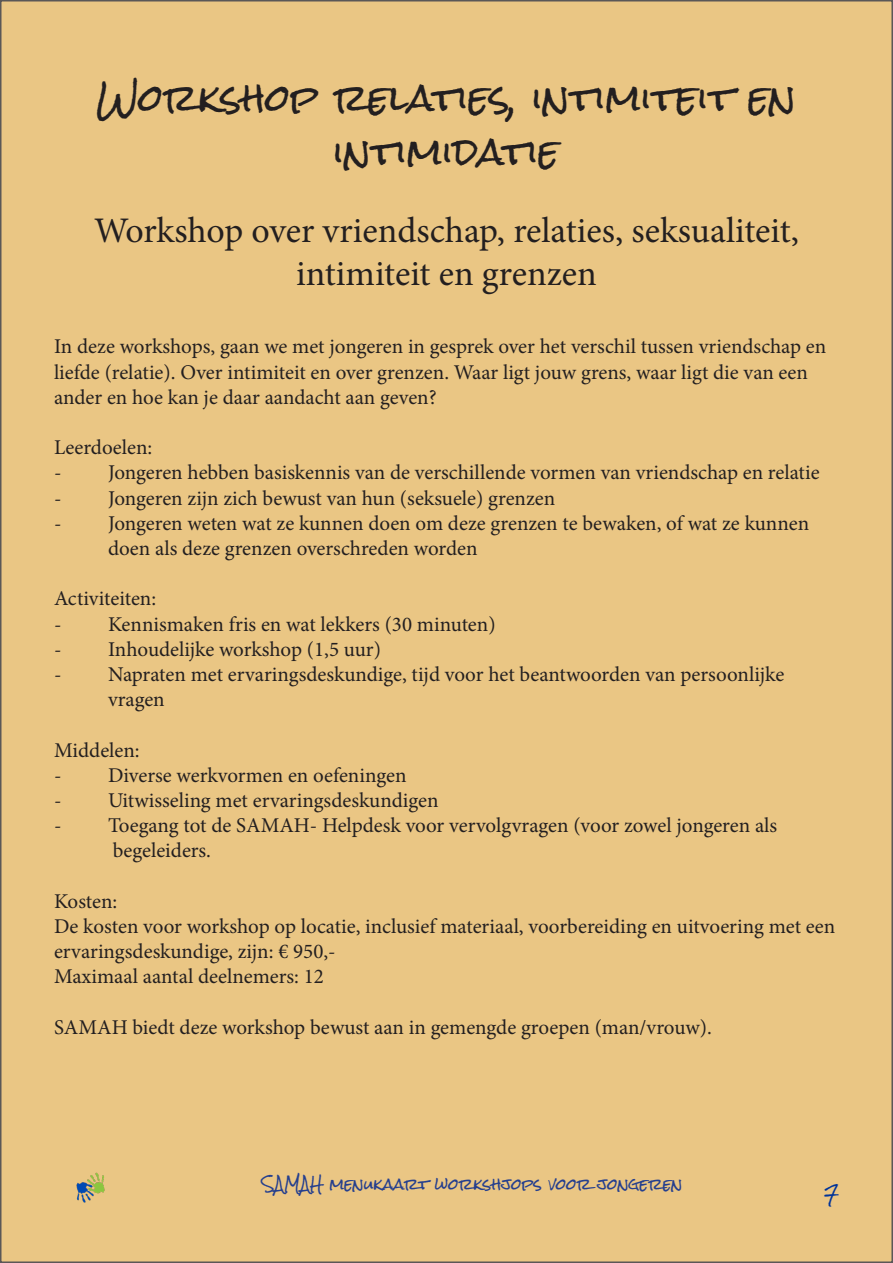
<style>
.page{position:relative;width:893px;height:1263px;background:#fff}
.page>*{position:absolute;margin:0;border:0;box-sizing:border-box;transform-origin:0 0}
.t1{font:36px "Minion Pro";color:#231f20}
.t2{font:36px "Rock Salt Pro";color:#231f20}
.t3{font:21px/25.2px "Minion Pro";color:#231f20}
.t4{font:18px "Rock Salt Pro";color:#039}
.t5{font:15px "Rock Salt Pro";color:#253f8e}
</style>
<div class="page">
<div style="left:1px;top:1px;width:891px;height:1261px;background:#eac684"></div>
<img style="left:76px;top:1172px;width:29px;height:31px">
<p class="t2" style="left:97px;top:79px;width:701px">Workshop relaties, intimiteit en</p>
<p class="t2" style="left:334px;top:133px;width:227px">intimidatie</p>
<p class="t1" style="left:94px;top:206px;width:706px">Workshop over vriendschap, relaties, seksualiteit,</p>
<p class="t1" style="left:296px;top:249px;width:302px">intimiteit en grenzen</p>
<p class="t3" style="left:54px;top:334px;width:774px">In deze workshops, gaan we met jongeren in gesprek over het verschil tussen vriendschap en liefde (relatie). Over intimiteit en over grenzen. Waar ligt jouw grens, waar ligt die van een ander en hoe kan je daar aandacht aan geven?</p>
<p class="t3" style="left:54px;top:435px;width:100px">Leerdoelen:</p>
<p class="t3" style="left:54px;top:460px;width:767px">- Jongeren hebben basiskennis van de verschillende vormen van vriendschap en relatie</p>
<p class="t3" style="left:54px;top:485px;width:503px">- Jongeren zijn zich bewust van hun (seksuele) grenzen</p>
<p class="t3" style="left:108px;top:510px;width:703px;text-indent:-54px">- Jongeren weten wat ze kunnen doen om deze grenzen te bewaken, of wat ze kunnen doen als deze grenzen overschreden worden</p>
<p class="t3" style="left:54px;top:586px;width:104px">Activiteiten:</p>
<p class="t3" style="left:54px;top:611px;width:443px">- Kennismaken fris en wat lekkers (30 minuten)</p>
<p class="t3" style="left:54px;top:636px;width:328px">- Inhoudelijke workshop (1,5 uur)</p>
<p class="t3" style="left:54px;top:662px;width:732px">- Napraten met ervaringsdeskundige, tijd voor het beantwoorden van persoonlijke</p>
<p class="t3" style="left:108px;top:687px;width:58px">vragen</p>
<p class="t3" style="left:54px;top:737px;width:87px">Middelen:</p>
<p class="t3" style="left:54px;top:762px;width:354px">- Diverse werkvormen en oefeningen</p>
<p class="t3" style="left:54px;top:788px;width:386px">- Uitwisseling met ervaringsdeskundigen</p>
<p class="t3" style="left:54px;top:813px;width:725px">- Toegang tot de SAMAH- Helpdesk voor vervolgvragen (voor zowel jongeren als</p>
<p class="t3" style="left:113px;top:838px;width:100px">begeleiders.</p>
<p class="t3" style="left:54px;top:888px;width:65px">Kosten:</p>
<p class="t3" style="left:54px;top:914px;width:783px">De kosten voor workshop op locatie, inclusief materiaal, voorbereiding en uitvoering met een ervaringsdeskundige, zijn: € 950,-</p>
<p class="t3" style="left:54px;top:964px;width:271px">Maximaal aantal deelnemers: 12</p>
<p class="t3" style="left:54px;top:1014px;width:659px">SAMAH biedt deze workshop bewust aan in gemengde groepen (man/vrouw).</p>
<p class="t5" style="left:262px;top:1176px;width:422px">SAMAH menukaart workshjops voor jongeren</p>
<p class="t4" style="left:824px;top:1185px;width:17px">7</p>
</div>
